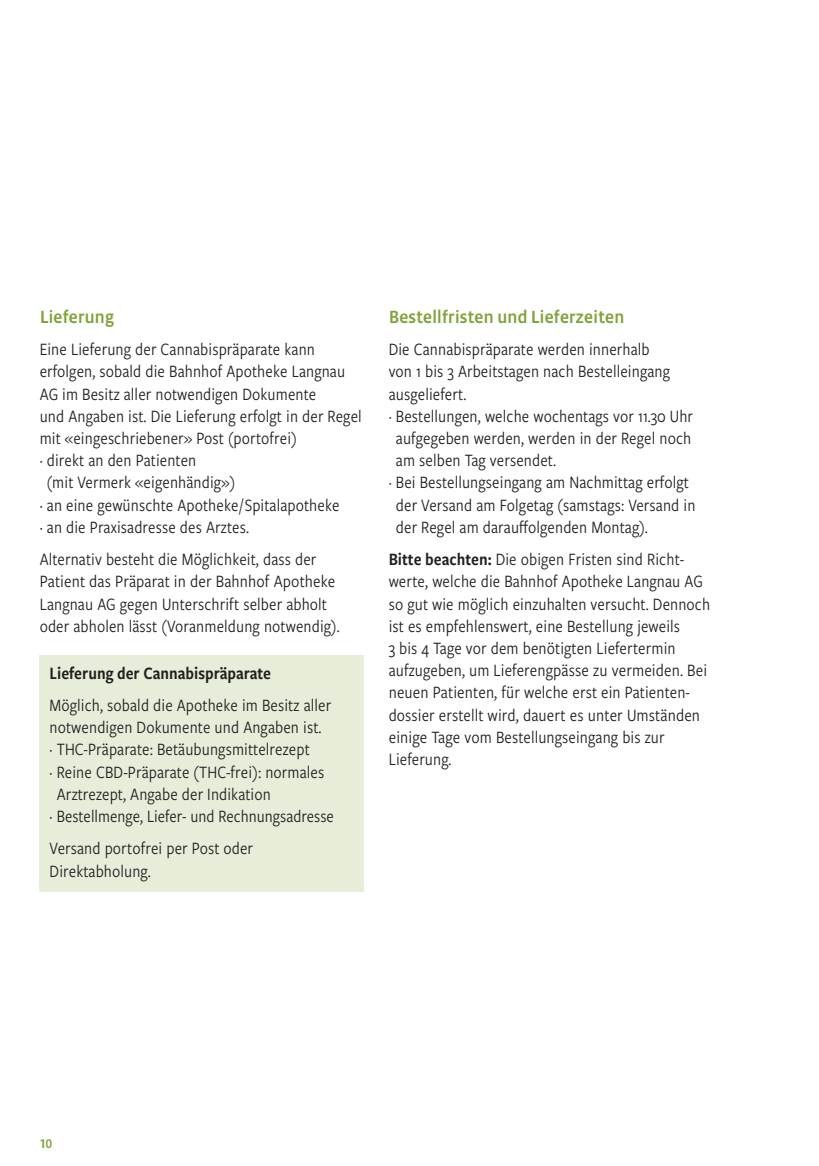
<style>
.page{position:relative;width:819px;height:1166px;background:#fff}
.page>*{position:absolute;margin:0;border:0;box-sizing:border-box;transform-origin:0 0}
.t1{font:18.03px/22.2px "Freight Sans Cnd Pro";letter-spacing:.005em;color:#231f20}
.t2{font:500 18.03px "Vista Sans OTCE";letter-spacing:-.02em;color:#80a33a}
.t3{font:18.03px "Freight Sans Cnd Pro Semi";color:#231f20}
.t4{font:14px "Freight Sans Cnd Pro Semi";color:#80a33a}
.s1{font-family:"Freight Sans Cnd Pro Semi"}
</style>
<div class="page">
<div style="left:40px;top:655px;width:324px;height:236px;background:#e6edd9"></div>
<p class="t2" style="left:40px;top:307px;width:76px">Lieferung</p>
<p class="t1" style="left:40px;top:337px;width:277px">Eine Lieferung der Cannabispräparate kann</p>
<p class="t1" style="left:40px;top:360px;width:307px">erfolgen, sobald die Bahnhof Apotheke Langnau</p>
<p class="t1" style="left:40px;top:382px;width:278px">AG im Besitz aller notwendigen Dokumente</p>
<p class="t1" style="left:40px;top:404px;width:323px">und Angaben ist. Die Lieferung erfolgt in der Regel</p>
<p class="t1" style="left:40px;top:426px;width:259px">mit «eingeschriebener» Post (portofrei)</p>
<p class="t1" style="left:40px;top:448px;width:158px">· direkt an den Patienten</p>
<p class="t1" style="left:47px;top:471px;width:190px">(mit Vermerk «eigenhändig»)</p>
<p class="t1" style="left:40px;top:493px;width:301px">· an eine gewünschte Apotheke / Spitalapotheke</p>
<p class="t1" style="left:40px;top:515px;width:211px">· an die Praxisadresse des Arztes.</p>
<p class="t1" style="left:40px;top:547px;width:301px">Alternativ besteht die Möglichkeit, dass der Patient das Präparat in der Bahnhof Apotheke Langnau AG gegen Unterschrift selber abholt oder abholen lässt (Voranmeldung notwendig).</p>
<p class="t3" style="left:50px;top:661px;width:223px">Lieferung der Cannabispräparate</p>
<p class="t1" style="left:50px;top:693px;width:283px">Möglich, sobald die Apotheke im Besitz aller</p>
<p class="t1" style="left:50px;top:715px;width:273px">notwendigen Dokumente und Angaben ist.</p>
<p class="t1" style="left:50px;top:738px;width:261px">· THC-Präparate: Betäubungsmittelrezept</p>
<p class="t1" style="left:50px;top:760px;width:276px">· Reine CBD-Präparate (THC-frei): normales</p>
<p class="t1" style="left:57px;top:782px;width:215px">Arztrezept, Angabe der Indikation</p>
<p class="t1" style="left:50px;top:804px;width:286px">· Bestellmenge, Liefer- und Rechnungsadresse</p>
<p class="t1" style="left:50px;top:836px;width:205px">Versand portofrei per Post oder<br>Direktabholung.</p>
<p class="t2" style="left:388px;top:307px;width:237px">Bestellfristen und Lieferzeiten</p>
<p class="t1" style="left:388px;top:337px;width:262px">Die Cannabispräparate werden innerhalb</p>
<p class="t1" style="left:388px;top:360px;width:283px">von 1 bis 3 Arbeitstagen nach Bestelleingang</p>
<p class="t1" style="left:388px;top:382px;width:79px">ausgeliefert.</p>
<p class="t1" style="left:388px;top:404px;width:306px">· Bestellungen, welche wochentags vor 11.30 Uhr</p>
<p class="t1" style="left:396px;top:426px;width:297px">aufgegeben werden, werden in der Regel noch</p>
<p class="t1" style="left:396px;top:448px;width:162px">am selben Tag versendet.</p>
<p class="t1" style="left:388px;top:471px;width:302px">· Bei Bestellungseingang am Nachmittag erfolgt</p>
<p class="t1" style="left:396px;top:493px;width:301px">der Versand am Folgetag (samstags: Versand in</p>
<p class="t1" style="left:396px;top:515px;width:253px">der Regel am darauffolgenden Montag).</p>
<p class="t1" style="left:388px;top:547px;width:323px"><span class="s1">Bitte beachten:</span> Die obigen Fristen sind Richt&shy;werte, welche die Bahnhof Apotheke Langnau AG so gut wie möglich einzuhalten versucht. Dennoch ist es empfehlenswert, eine Bestellung jeweils<br>3 bis 4 Tage vor dem benötigten Liefertermin aufzugeben, um Lieferengpässe zu vermeiden. Bei neuen Patienten, für welche erst ein Patienten&shy;dossier erstellt wird, dauert es unter Umständen einige Tage vom Bestellungseingang bis zur Lieferung.</p>
<p class="t4" style="left:40px;top:1134px;width:14px">10</p>
</div>
